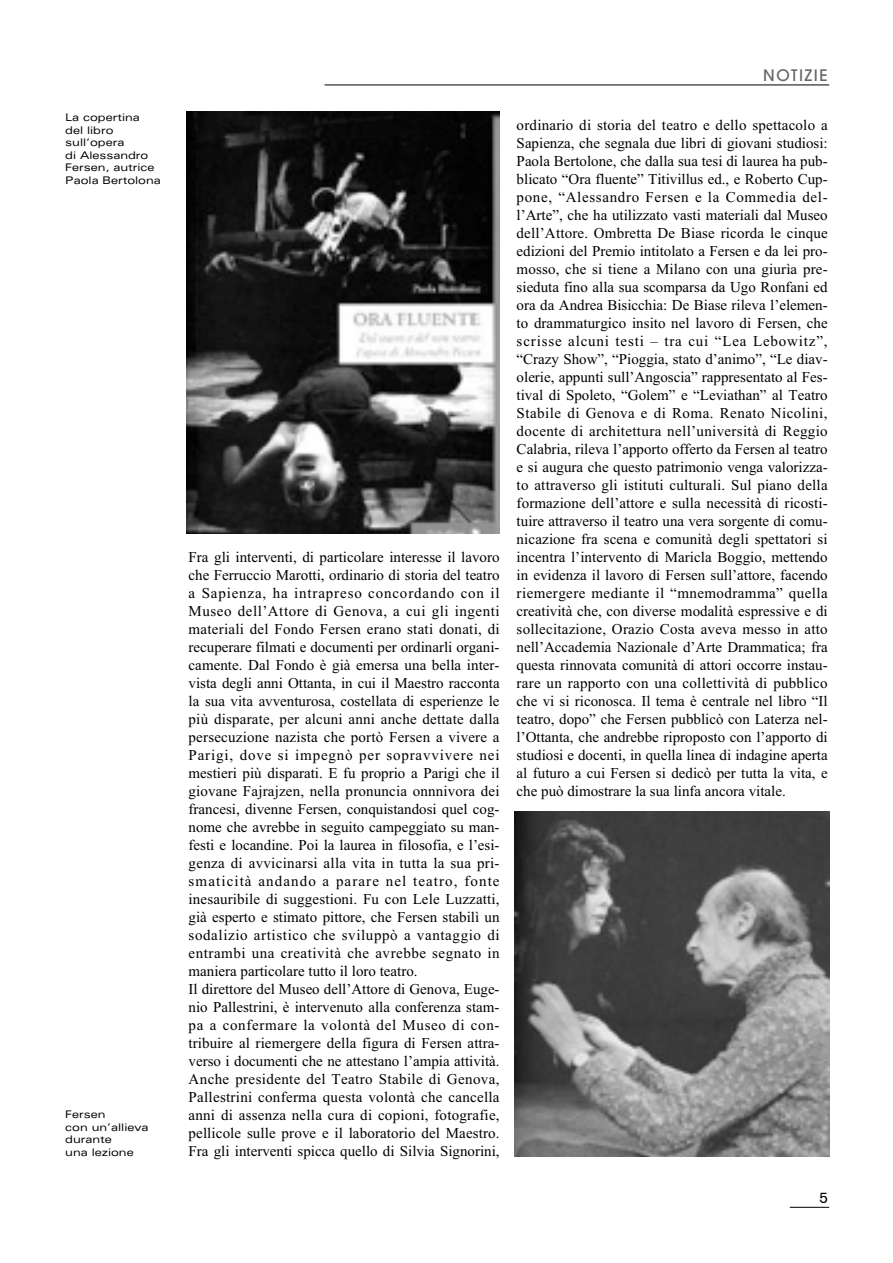
<style>
.page{position:relative;width:893px;height:1263px;background:#fff}
.page>*{position:absolute;margin:0;border:0;box-sizing:border-box;transform-origin:0 0}
.t1{font:500 15.75px "Avant Garde";letter-spacing:.105em;color:#666}
.t2{font:15px/18px "Times New Roman";letter-spacing:.005em;color:#000}
.t3{font:15px "Akzidenz Grotesk";color:#000}
.t4{font:expanded 10.5px/12.6px "Univers";color:#000}
</style>
<div class="page">
<hr style="left:325px;top:85px;width:504px;height:1px;background:#000">
<hr style="left:790px;top:1207px;width:39px;height:1px;background:#000">
<img style="left:186px;top:112px;width:314px;height:422px">
<img style="left:514px;top:811px;width:315px;height:346px">
<p class="t4" style="left:65px;top:111px;width:97px">La copertina<br>del libro sull‘opera<br>di Alessandro<br>Fersen, autrice<br>Paola Bertolona</p>
<p class="t4" style="left:65px;top:1108px;width:85px">Fersen<br>con un’allieva durante<br>una lezione</p>
<p class="t2" style="left:189px;top:548px;width:313px">Fra gli interventi, di particolare interesse il lavoro che Ferruccio Marotti, ordinario di storia del teatro a Sapienza, ha intrapreso concordando con il Museo dell’Attore di Genova, a cui gli ingenti materiali del Fondo Fersen erano stati donati, di recuperare filmati e documenti per ordinarli organi&shy;camente. Dal Fondo è già emersa una bella inter&shy;vista degli anni Ottanta, in cui il Maestro racconta la sua vita avventurosa, costellata di esperienze le più disparate, per alcuni anni anche dettate dalla persecuzione nazista che portò Fersen a vivere a Parigi, dove si impegnò per sopravvivere nei mestieri più disparati. E fu proprio a Parigi che il giovane Fajrajzen, nella pronuncia onnnivora dei francesi, divenne Fersen, conquistandosi quel cog&shy;nome che avrebbe in seguito campeggiato su man&shy;festi e locandine. Poi la laurea in filosofia, e l’esi&shy;genza di avvicinarsi alla vita in tutta la sua pri&shy;smaticità andando a parare nel teatro, fonte inesauribile di suggestioni. Fu con Lele Luzzatti, già esperto e stimato pittore, che Fersen stabilì un sodalizio artistico che sviluppò a vantaggio di entrambi una creatività che avrebbe segnato in maniera particolare tutto il loro teatro.<br>Il direttore del Museo dell’Attore di Genova, Euge&shy;nio Pallestrini, è intervenuto alla conferenza stam&shy;pa a confermare la volontà del Museo di con&shy;tribuire al riemergere della figura di Fersen attra&shy;verso i documenti che ne attestano l’ampia attività.<br>Anche presidente del Teatro Stabile di Genova, Pallestrini conferma questa volontà che cancella anni di assenza nella cura di copioni, fotografie, pellicole sulle prove e il laboratorio del Maestro.<br>Fra gli interventi spicca quello di Silvia Signorini,</p>
<p class="t1" style="left:763px;top:65px;width:66px">NOTIZIE</p>
<p class="t2" style="left:517px;top:116px;width:313px;text-align:justify">ordinario di storia del teatro e dello spettacolo a Sapienza, che segnala due libri di giovani studiosi:<br>Paola Bertolone, che dalla sua tesi di laurea ha pub&shy;blicato “Ora fluente” Titivillus ed., e Roberto Cup&shy;pone, “Alessandro Fersen e la Commedia del&shy;l’Arte”, che ha utilizzato vasti materiali dal Museo dell’Attore. Ombretta De Biase ricorda le cinque edizioni del Premio intitolato a Fersen e da lei pro&shy;mosso, che si tiene a Milano con una giurìa pre&shy;sieduta fino alla sua scomparsa da Ugo Ronfani ed ora da Andrea Bisicchia: De Biase rileva l’elemen&shy;to drammaturgico insito nel lavoro di Fersen, che scrisse alcuni testi – tra cui “Lea Lebowitz”, “Crazy Show”, “Pioggia, stato d’animo”, “Le diav&shy;olerie, appunti sull’Angoscia” rappresentato al Fes&shy;tival di Spoleto, “Golem” e “Leviathan” al Teatro Stabile di Genova e di Roma. Renato Nicolini, docente di architettura nell’università di Reggio Calabria, rileva l’apporto offerto da Fersen al teatro e si augura che questo patrimonio venga valorizza&shy;to attraverso gli istituti culturali. Sul piano della formazione dell’attore e sulla necessità di ricosti&shy;tuire attraverso il teatro una vera sorgente di comu&shy;nicazione fra scena e comunità degli spettatori si incentra l’intervento di Maricla Boggio, mettendo in evidenza il lavoro di Fersen sull’attore, facendo riemergere mediante il “mnemodramma” quella creatività che, con diverse modalità espressive e di sollecitazione, Orazio Costa aveva messo in atto nell’Accademia Nazionale d’Arte Drammatica; fra questa rinnovata comunità di attori occorre instau&shy;rare un rapporto con una collettività di pubblico che vi si riconosca. Il tema è centrale nel libro “Il teatro, dopo” che Fersen pubblicò con Laterza nel&shy;l’Ottanta, che andrebbe riproposto con l’apporto di studiosi e docenti, in quella linea di indagine aperta al futuro a cui Fersen si dedicò per tutta la vita, e che può dimostrare la sua linfa ancora vitale.</p>
<p class="t3" style="left:819px;top:1189px;width:10px">5</p>
</div>
